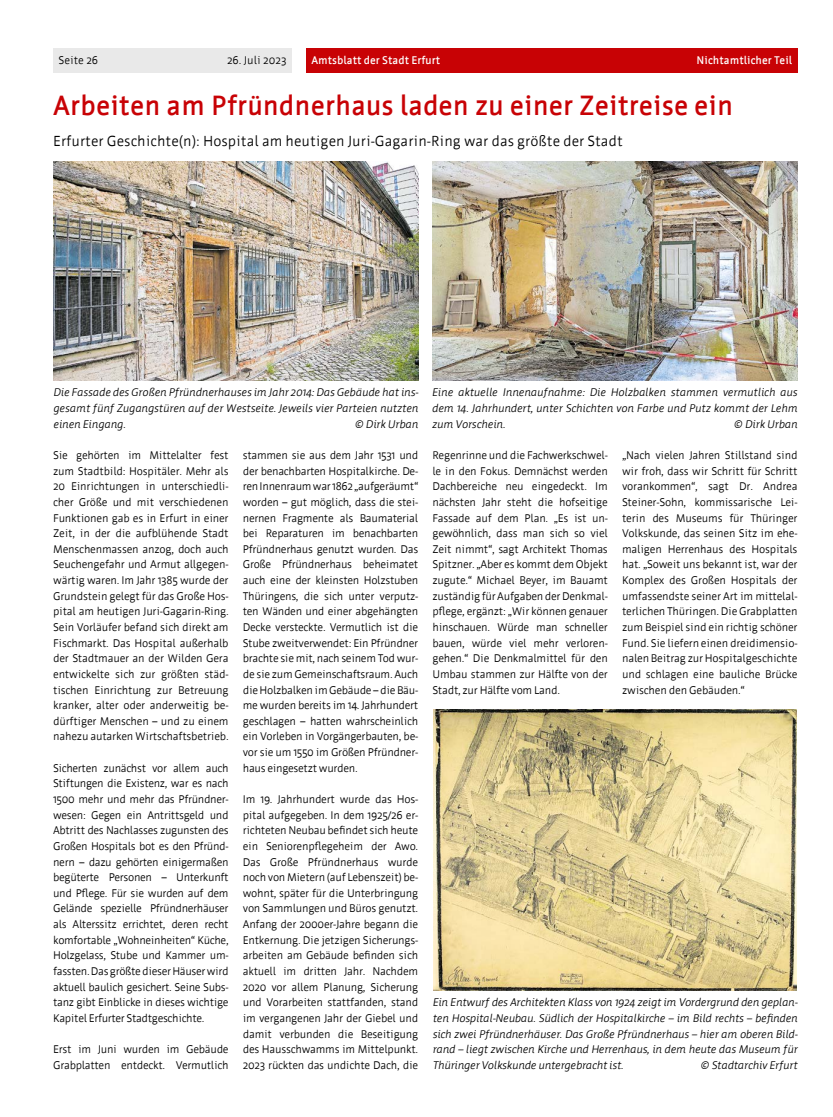
<style>
.page{position:relative;width:833px;height:1117px;background:#fff}
.page>*{position:absolute;margin:0;border:0;box-sizing:border-box;transform-origin:0 0}
.H1-u1{font:700 27.5px "Werk";color:#c80205}
.P-uz{font:14.38px "Werk";color:#000}
.P-Normal{font:11px/15.6px "Werk";letter-spacing:-.025em;color:#000;text-align:justify}
.t1{font:italic 11px/15.6px "Werk";letter-spacing:-.02em;color:#000;text-align:justify}
.t2{font:700 11px "Werk";color:#fff}
.P-Normal-2{font:11px "Werk";color:#000}
</style>
<div class="page">
<div style="left:53px;top:48px;width:239px;height:25px;background:#e9e9e9"></div>
<div style="left:306px;top:48px;width:491px;height:25px;background:#c80205"></div>
<img style="left:53px;top:162px;width:365px;height:218px">
<img style="left:432px;top:162px;width:365px;height:218px">
<img style="left:434px;top:709px;width:362px;height:281px">
<p class="P-Normal" style="left:58px;top:53px;width:41px">Seite 26</p>
<p class="P-Normal-2" style="left:227px;top:54px;width:61px">26. Juli 2023</p>
<p class="t2" style="left:311px;top:55px;width:131px">Amtsblatt der Stadt Erfurt</p>
<p class="t2" style="left:696px;top:55px;width:97px">Nichtamtlicher Teil</p>
<h1 class="H1-u1" style="left:53px;top:90px;width:682px">Arbeiten am Pfründnerhaus laden zu einer Zeitreise ein</h1>
<p class="P-uz" style="left:53px;top:133px;width:571px">Erfurter Geschichte(n): Hospital am heutigen Juri-Gagarin-Ring war das größte der Stadt</p>
<p class="t1" style="left:53px;top:385px;width:367px">Die Fassade des Großen Pfründnerhauses im Jahr 2014: Das Gebäude hat ins&shy;gesamt fünf Zugangstüren auf der Westseite. Jeweils vier Parteien nutzten einen Eingang.</p>
<p class="t1" style="left:354px;top:416px;width:66px">© Dirk Urban</p>
<p class="P-Normal" style="left:53px;top:447px;width:177px">Sie gehörten im Mittelalter fest zum Stadtbild: Hospitäler. Mehr als 20 Einrichtungen in unterschiedli&shy;cher Größe und mit verschiedenen Funktionen gab es in Erfurt in einer Zeit, in der die aufblühende Stadt Menschenmassen anzog, doch auch Seuchengefahr und Armut allgegen&shy;wärtig waren. Im Jahr 1385 wurde der Grundstein gelegt für das Große Hos&shy;pital am heutigen Juri-Gagarin-Ring.<br>Sein Vorläufer befand sich direkt am Fischmarkt. Das Hospital außerhalb der Stadtmauer an der Wilden Gera entwickelte sich zur größten städ&shy;tischen Einrichtung zur Betreuung kranker, alter oder anderweitig be&shy;dürftiger Menschen – und zu einem nahezu autarken Wirtschaftsbetrieb.</p>
<p class="P-Normal" style="left:53px;top:760px;width:177px">Sicherten zunächst vor allem auch Stiftungen die Existenz, war es nach 1500 mehr und mehr das Pfründner&shy;wesen: Gegen ein Antrittsgeld und Abtritt des Nachlasses zugunsten des Großen Hospitals bot es den Pfründ&shy;nern – dazu gehörten einigermaßen begüterte Personen – Unterkunft und Pflege. Für sie wurden auf dem Gelände spezielle Pfründnerhäuser als Alterssitz errichtet, deren recht komfortable „Wohneinheiten“ Küche, Holzgelass, Stube und Kammer um&shy;fassten. Das größte dieser Häuser wird aktuell baulich gesichert. Seine Subs&shy;tanz gibt Einblicke in dieses wichtige Kapitel Erfurter Stadtgeschichte.</p>
<p class="P-Normal" style="left:53px;top:1041px;width:177px">Erst im Juni wurden im Gebäude<br>Grabplatten entdeckt. Vermutlich</p>
<p class="P-Normal" style="left:243px;top:447px;width:177px">stammen sie aus dem Jahr 1531 und der benachbarten Hospitalkirche. De&shy;ren Innenraum war 1862 „aufgeräumt“ worden – gut möglich, dass die stei&shy;nernen Fragmente als Baumaterial bei Reparaturen im benachbarten Pfründnerhaus genutzt wurden. Das Große Pfründnerhaus beheimatet auch eine der kleinsten Holzstuben Thüringens, die sich unter verputz&shy;ten Wänden und einer abgehängten Decke versteckte. Vermutlich ist die Stube zweitverwendet: Ein Pfründner brachte sie mit, nach seinem Tod wur&shy;de sie zum Gemeinschaftsraum. Auch die Holzbalken im Gebäude – die Bäu&shy;me wurden bereits im 14. Jahrhundert geschlagen – hatten wahrscheinlich ein Vorleben in Vorgängerbauten, be&shy;vor sie um 1550 im Größen Pfründner&shy;haus eingesetzt wurden.</p>
<p class="P-Normal" style="left:243px;top:791px;width:177px">Im 19. Jahrhundert wurde das Hos&shy;pital aufgegeben. In dem 1925/26 er&shy;richteten Neubau befindet sich heute ein Seniorenpflegeheim der Awo.<br>Das Große Pfründnerhaus wurde noch von Mietern (auf Lebenszeit) be&shy;wohnt, später für die Unterbringung von Sammlungen und Büros genutzt.<br>Anfang der 2000er-Jahre begann die Entkernung. Die jetzigen Sicherungs&shy;arbeiten am Gebäude befinden sich aktuell im dritten Jahr. Nachdem 2020 vor allem Planung, Sicherung und Vorarbeiten stattfanden, stand im vergangenen Jahr der Giebel und damit verbunden die Beseitigung des Hausschwamms im Mittelpunkt.<br>2023 rückten das undichte Dach, die</p>
<p class="t1" style="left:432px;top:385px;width:367px">Eine aktuelle Innenaufnahme: Die Holzbalken stammen vermutlich aus dem 14. Jahrhundert, unter Schichten von Farbe und Putz kommt der Lehm zum Vorschein.</p>
<p class="t1" style="left:733px;top:416px;width:66px">© Dirk Urban</p>
<p class="P-Normal" style="left:432px;top:447px;width:177px">Regenrinne und die Fachwerkschwel&shy;le in den Fokus. Demnächst werden Dachbereiche neu eingedeckt. Im nächsten Jahr steht die hofseitige Fassade auf dem Plan. „Es ist un&shy;gewöhnlich, dass man sich so viel Zeit nimmt“, sagt Architekt Thomas Spitzner. „Aber es kommt dem Objekt zugute.“ Michael Beyer, im Bauamt zuständig für Aufgaben der Denkmal&shy;pflege, ergänzt: „Wir können genauer hinschauen. Würde man schneller bauen, würde viel mehr verloren&shy;gehen.“ Die Denkmalmittel für den Umbau stammen zur Hälfte von der Stadt, zur Hälfte vom Land.</p>
<p class="P-Normal" style="left:622px;top:447px;width:177px">„Nach vielen Jahren Stillstand sind wir froh, dass wir Schritt für Schritt vorankommen“, sagt Dr. Andrea Steiner-Sohn, kommissarische Lei&shy;terin des Museums für Thüringer Volkskunde, das seinen Sitz im ehe&shy;maligen Herrenhaus des Hospitals hat. „Soweit uns bekannt ist, war der Komplex des Großen Hospitals der umfassendste seiner Art im mittelal&shy;terlichen Thüringen. Die Grabplatten zum Beispiel sind ein richtig schöner Fund. Sie liefern einen dreidimensio&shy;nalen Beitrag zur Hospitalgeschichte und schlagen eine bauliche Brücke zwischen den Gebäuden.“</p>
<p class="t1" style="left:432px;top:994px;width:367px">Ein Entwurf des Architekten Klass von 1924 zeigt im Vordergrund den geplan&shy;ten Hospital-Neubau. Südlich der Hospitalkirche – im Bild rechts – befinden sich zwei Pfründnerhäuser. Das Große Pfründnerhaus – hier am oberen Bild&shy;rand – liegt zwischen Kirche und Herrenhaus, in dem heute das Museum für Thüringer Volkskunde untergebracht ist.</p>
<p class="t1" style="left:700px;top:1056px;width:99px">© Stadtarchiv Erfurt</p>
</div>
